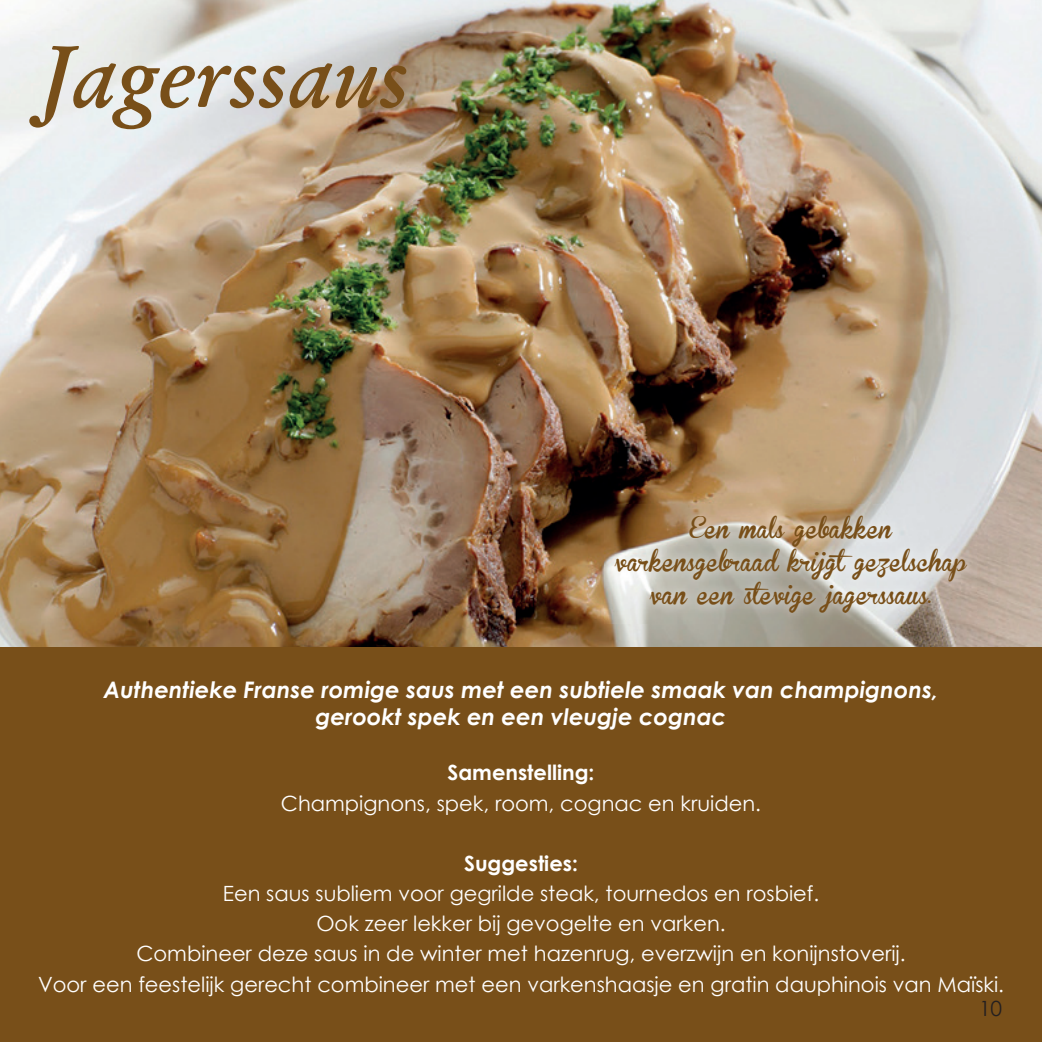
<style>
.page{position:relative;width:1042px;height:1042px;background:#fff}
.page>*{position:absolute;margin:0;border:0;box-sizing:border-box;transform-origin:0 0}
.t1{font:italic 600 87.5px "Garamond";color:#784f19}
.t2{font:italic 700 22.75px/27.3px "Century Gothic";color:#fff;text-align:center}
.t3{font:21px/30.1px "Century Gothic";color:#fff;text-align:center}
.t4{font:21px/33.2px "Brannboll Fet";color:#784f19;text-align:center}
.t5{font:700 21px "Century Gothic";color:#fff}
.t6{font:21px "Century Gothic";color:#231f20}
</style>
<div class="page">
<img style="left:0;top:0;width:1042px;height:647px">
<div style="left:0;top:647px;width:1042px;height:395px;background:#784f19"></div>
<img style="left:604px;top:505px;width:373px;height:118px">
<h1 class="t1" style="left:40px;top:18px;width:370px">Jagerssaus</h1>
<p class="t4" style="left:615px;top:513px;width:353px">Een mals gebakken varkensgebraad krijgtgezelschap van een stevige jagerssaus.</p>
<p class="t2" style="left:103px;top:675px;width:836px">Authentieke Franse romige saus met een subtiele smaak van champignons, gerookt spek en een vleugje cognac</p>
<p class="t5" style="left:447px;top:757px;width:148px">Samenstelling:</p>
<p class="t3" style="left:281px;top:787px;width:481px">Champignons, spek, room, cognac en kruiden.</p>
<p class="t5" style="left:464px;top:847px;width:115px">Suggesties:</p>
<p class="t3" style="left:38px;top:878px;width:967px">Een saus subliem voor gegrilde steak, tournedos en rosbief.<br>Ook zeer lekker bij gevogelte en varken.<br>Combineer deze saus in de winter met hazenrug, everzwijn en konijnstoverij.<br>Voor een feestelijk gerecht combineer met een varkenshaasje en gratin dauphinois van Maïski.</p>
<p class="t6" style="left:979px;top:994px;width:25px">10</p>
</div>
